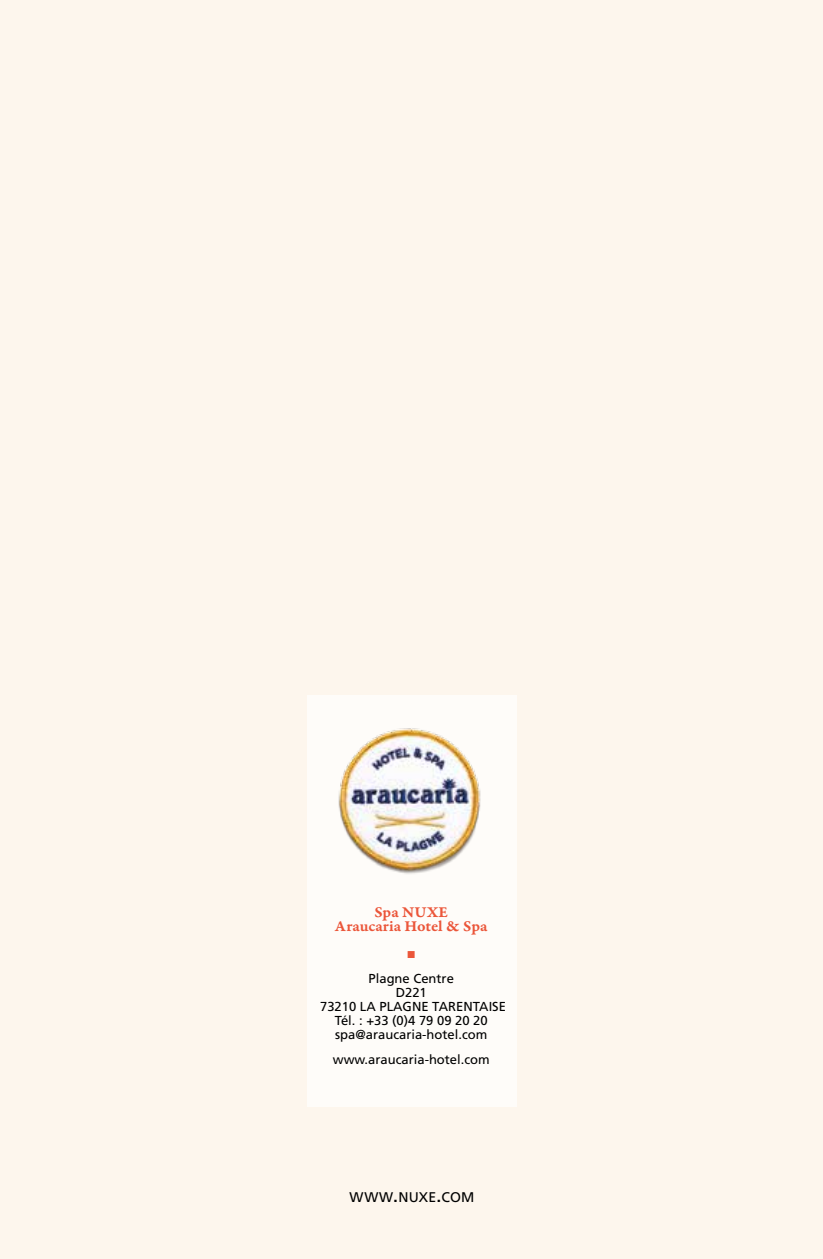
<style>
.page{position:relative;width:823px;height:1259px;background:#fff}
.page>*{position:absolute;margin:0;border:0;box-sizing:border-box;transform-origin:0 0}
.t1{font:16px/14px "Garamond Premr Pro Smbd Capt";color:#eb563a;text-align:center}
.t2{font:14px "Frutiger LT Std";letter-spacing:.01em;color:#000}
.t3{font:13px/14px "Frutiger LT Std";color:#000}
.t4{font:10px "Zapf Dingbats Std";color:#eb563a}
.s1{font-size:20px}
</style>
<div class="page">
<div style="left:0;top:0;width:822px;height:1259px;background:#fdf6ed"></div>
<div style="left:306px;top:695px;width:210px;height:411px;background:#fefcf9"></div>
<img style="left:338px;top:728px;width:143px;height:146px">
<p class="t1" style="left:335px;top:905px;width:154px">Spa NUXE<br>Araucaria Hotel &amp; Spa</p>
<p class="t3" style="left:368px;top:971px;width:87px">Plagne Centre</p>
<p class="t3" style="left:395px;top:985px;width:33px">D221</p>
<p class="t3" style="left:320px;top:999px;width:137px">73210 LA PLAGNE TAREN</p>
<p class="t4" style="left:407px;top:950px;width:9px">■</p>
<p class="t3" style="left:334px;top:999px;width:165px;text-indent:138px">TAISE<br>Tél. : +33 (0)4 79 09 20 20 spa@araucaria-hotel.com</p>
<p class="t3" style="left:332px;top:1052px;width:158px">www.araucaria-hotel.com</p>
<p class="t2" style="left:349px;top:1188px;width:126px">WWW<span class="s1">.</span>NUXE<span class="s1">.</span>COM</p>
</div>
